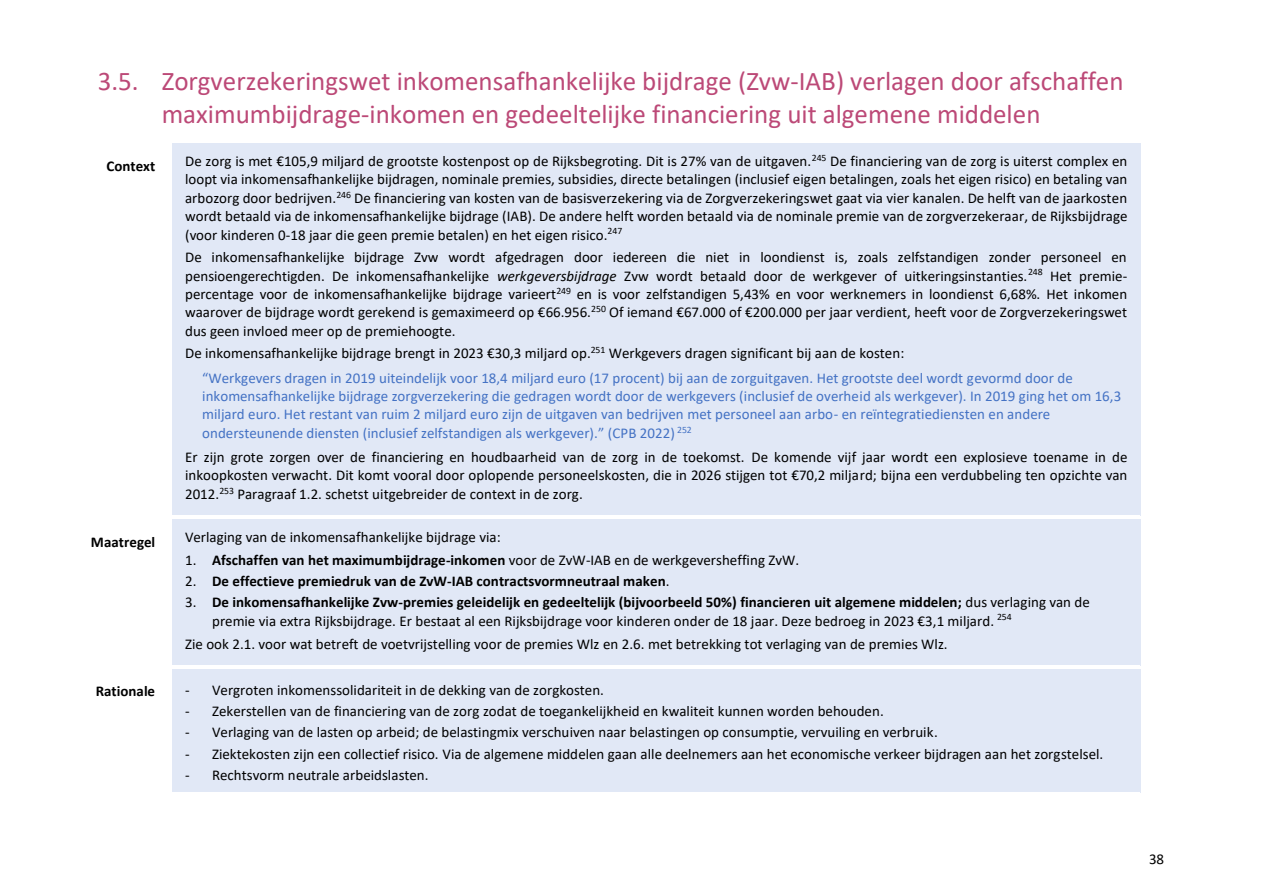
<style>
.page{position:relative;width:1262px;height:893px;background:#fff}
.page>*{position:absolute;margin:0;border:0;box-sizing:border-box;transform-origin:0 0}
.t1{font:27px/33px "Calibri";color:#bc4977}
.t2{font:15px/18.3px "Calibri";color:#000;text-align:justify}
.t3{font:15px/18.3px "Calibri";color:#4472c4}
.t4{font:700 15px "Calibri";color:#000}
.s1{font-style:italic}
.s2{color:#000}
.s3{font-weight:700}
.s4{font-weight:400}
</style>
<div class="page">
<div style="left:172px;top:143px;width:968px;height:372px;background:#e1e8f6"></div>
<div style="left:172px;top:519px;width:968px;height:146px;background:#e1e8f6"></div>
<div style="left:172px;top:668px;width:968px;height:124px;background:#e1e8f6"></div>
<h1 class="t1" style="left:162px;top:66px;width:963px;text-indent:-64px">3.5. Zorgverzekeringswet inkomensafhankelijke bijdrage (Zvw-IAB) verlagen door afschaffen maximumbijdrage-inkomen en gedeeltelijke financiering uit algemene middelen</h1>
<p class="t4" style="left:106px;top:159px;width:50px">Context</p>
<p class="t2" style="left:185px;top:153px;width:944px">De zorg is met €105,9 miljard de grootste kostenpost op de Rijksbegroting. Dit is 27% van de uitgaven.<sup>245</sup> De financiering van de zorg is uiterst complex en loopt via inkomensafhankelijke bijdragen, nominale premies, subsidies, directe betalingen (inclusief eigen betalingen, zoals het eigen risico) en betaling van arbozorg door bedrijven.<sup>246</sup> De financiering van kosten van de basisverzekering via de Zorgverzekeringswet gaat via vier kanalen. De helft van de jaarkosten wordt betaald via de inkomensafhankelijke bijdrage (IAB). De andere helft worden betaald via de nominale premie van de zorgverzekeraar, de Rijksbijdrage (voor kinderen 0-18 jaar die geen premie betalen) en het eigen risico.<sup>247</sup></p>
<p class="t2" style="left:185px;top:249px;width:943px">De inkomensafhankelijke bijdrage Zvw wordt afgedragen door iedereen die niet in loondienst is, zoals zelfstandigen zonder personeel en pensioengerechtigden. De inkomensafhankelijke <span class="s1">werkgeversbijdrage</span> Zvw wordt betaald door de werkgever of uitkeringsinstanties.<sup>248</sup> Het premie&shy;percentage voor de inkomensafhankelijke bijdrage varieert<sup>249</sup> en is voor zelfstandigen 5,43% en voor werknemers in loondienst 6,68%. Het inkomen waarover de bijdrage wordt gerekend is gemaximeerd op €66.956.<sup>250</sup> Of iemand €67.000 of €200.000 per jaar verdient, heeft voor de Zorgverzekeringswet dus geen invloed meer op de premiehoogte.</p>
<p class="t3" style="left:202px;top:342px;width:872px;line-height:24.3px;text-indent:-17px"><span class="s2">De inkomensafhankelijke bijdrage brengt in 2023 €30,3 miljard op.</span><sup>251</sup> <span class="s2">Werkgevers dragen significant bij aan de kosten:<br></span>“Werkgevers dragen in 2019 uiteindelijk voor 18,4 miljard euro (17 procent) bij aan de zorguitgaven. Het grootste deel wordt gevormd door de</p>
<p class="t3" style="left:202px;top:388px;width:920px">inkomensafhankelijke bijdrage zorgverzekering die gedragen wordt door de werkgevers (inclusief de overheid als werkgever). In 2019 ging het om 16,3 miljard euro. Het restant van ruim 2 miljard euro zijn de uitgaven van bedrijven met personeel aan arbo- en reïntegratiediensten en andere ondersteunende diensten (inclusief zelfstandigen als werkgever).” (CPB 2022) <sup>252</sup></p>
<p class="t2" style="left:185px;top:449px;width:943px">Er zijn grote zorgen over de financiering en houdbaarheid van de zorg in de toekomst. De komende vijf jaar wordt een explosieve toename in de inkoopkosten verwacht. Dit komt vooral door oplopende personeelskosten, die in 2026 stijgen tot €70,2 miljard; bijna een verdubbeling ten opzichte van 2012.<sup>253</sup> Paragraaf 1.2. schetst uitgebreider de context in de zorg.</p>
<p class="t4" style="left:91px;top:535px;width:66px">Maatregel</p>
<p class="t2" style="left:185px;top:529px;width:317px">Verlaging van de inkomensafhankelijke bijdrage via:</p>
<p class="t2" style="left:185px;top:552px;width:615px">1. <span class="s3">Afschaffen van het maximumbijdrage-inkomen</span> voor de ZvW-IAB en de werkgeversheffing ZvW.</p>
<p class="t4" style="left:185px;top:574px;width:486px"><span class="s4">2.</span> De effectieve premiedruk van de ZvW-IAB contractsvormneutraal maken<span class="s4">.</span></p>
<p class="t2" style="left:212px;top:594px;width:879px;text-indent:-27px">3. <span class="s3">De inkomensafhankelijke Zvw-premies geleidelijk en gedeeltelijk (bijvoorbeeld 50%) financieren uit algemene middelen;</span> dus verlaging van de premie via extra Rijksbijdrage. Er bestaat al een Rijksbijdrage voor kinderen onder de 18 jaar. Deze bedroeg in 2023 €3,1 miljard. <sup>254</sup></p>
<p class="t2" style="left:185px;top:635px;width:764px">Zie ook 2.1. voor wat betreft de voetvrijstelling voor de premies Wlz en 2.6. met betrekking tot verlaging van de premies Wlz.</p>
<p class="t4" style="left:96px;top:685px;width:61px">Rationale</p>
<p class="t2" style="left:185px;top:681px;width:420px">- Vergroten inkomenssolidariteit in de dekking van de zorgkosten.</p>
<p class="t2" style="left:185px;top:703px;width:700px">- Zekerstellen van de financiering van de zorg zodat de toegankelijkheid en kwaliteit kunnen worden behouden.</p>
<p class="t2" style="left:185px;top:724px;width:754px">- Verlaging van de lasten op arbeid; de belastingmix verschuiven naar belastingen op consumptie, vervuiling en verbruik.</p>
<p class="t2" style="left:185px;top:745px;width:919px">- Ziektekosten zijn een collectief risico. Via de algemene middelen gaan alle deelnemers aan het economische verkeer bijdragen aan het zorgstelsel.</p>
<p class="t2" style="left:185px;top:767px;width:245px">- Rechtsvorm neutrale arbeidslasten.</p>
<p class="t2" style="left:1149px;top:850px;width:17px">38</p>
</div>
